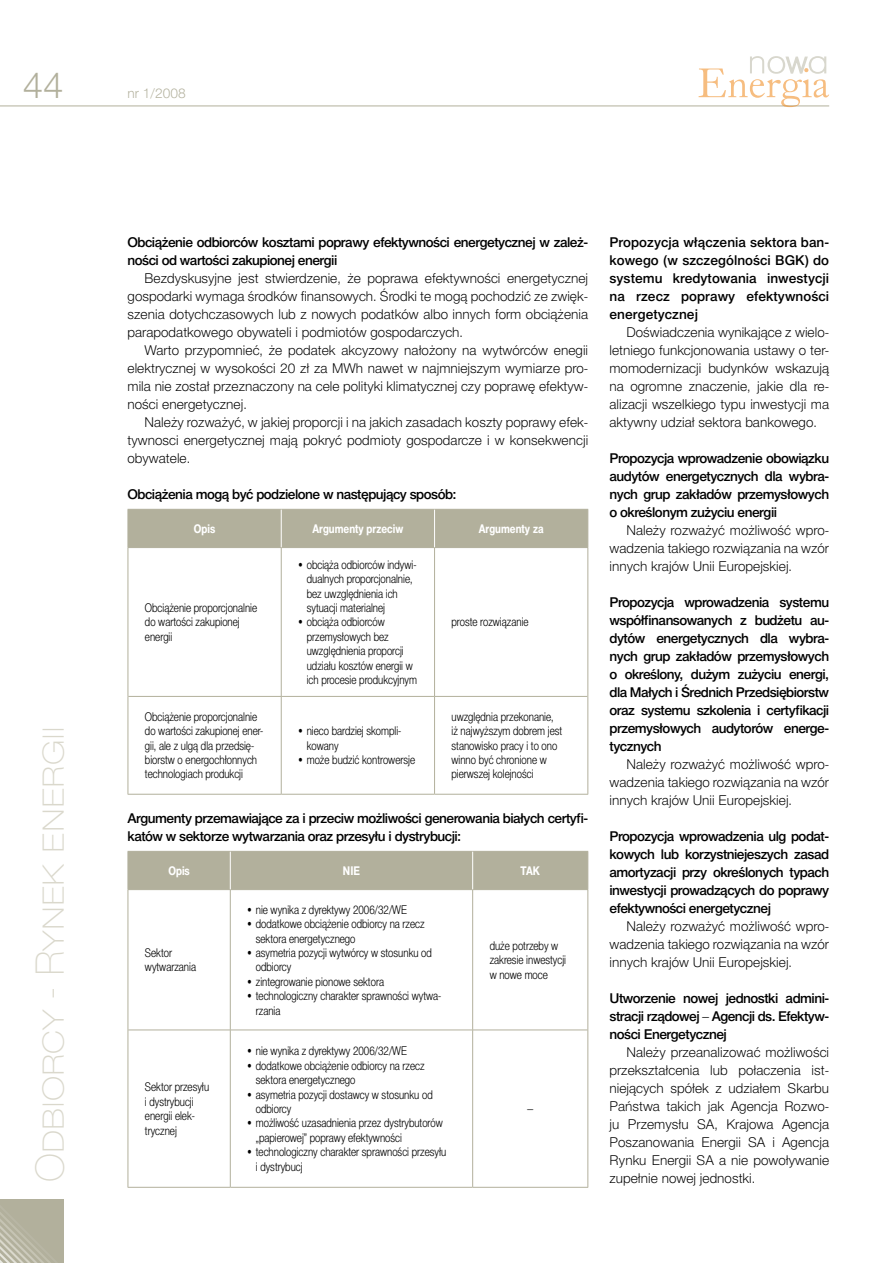
<style>
.page{position:relative;width:893px;height:1263px;background:#fff}
.page>*{position:absolute;margin:0;border:0;box-sizing:border-box;transform-origin:0 0}
.t1{font:39px "Switzer EFN Thin";color:#dad8cc}
.t2{font:36px "Switzer EFN Light";color:#b2b09c}
.t3{font:13.5px/18px "Switzer EFN Light";color:#000;text-align:justify}
.t4{font:13.5px/18px "Switzer EFN Medium";letter-spacing:-.04em;color:#000;text-align:justify}
.t5{font:13.5px "Switzer EFN Light";color:#b2b09c}
.t6{font:12px/14.4px "Switzer Cnd EFN Light";color:#000}
.t7{font:700 12px "Switzer Cnd EFN";color:#fff}
.t8{font:12px "Switzer EFN Light";color:#000}
.s1{font-family:"Switzer EFN Light"}
</style>
<div class="page">
<hr style="left:0;top:106px;width:829px;height:1px;background:#b2b09c">
<svg style="left:699px;top:56px;width:130px;height:51px"></svg>
<div style="left:129px;top:510px;width:458px;height:37px;background:#b2b09c"></div>
<hr style="left:128px;top:509px;width:153px;height:1px;background:#b2b09c">
<hr style="left:128px;top:510px;width:1px;height:37px;background:#b2b09c">
<hr style="left:281px;top:509px;width:154px;height:1px;background:#b2b09c">
<hr style="left:435px;top:509px;width:153px;height:1px;background:#b2b09c">
<hr style="left:587px;top:510px;width:1px;height:37px;background:#b2b09c">
<hr style="left:128px;top:547px;width:153px;height:1px;background:#b2b09c">
<hr style="left:128px;top:548px;width:1px;height:148px;background:#b2b09c">
<hr style="left:281px;top:547px;width:154px;height:1px;background:#b2b09c">
<hr style="left:435px;top:547px;width:153px;height:1px;background:#b2b09c">
<hr style="left:587px;top:548px;width:1px;height:148px;background:#b2b09c">
<hr style="left:128px;top:696px;width:1px;height:98px;background:#b2b09c">
<hr style="left:587px;top:696px;width:1px;height:98px;background:#b2b09c">
<hr style="left:128px;top:794px;width:153px;height:1px;background:#b2b09c">
<hr style="left:281px;top:794px;width:154px;height:1px;background:#b2b09c">
<hr style="left:435px;top:794px;width:153px;height:1px;background:#b2b09c">
<hr style="left:281px;top:510px;width:1px;height:37px;background:#fff">
<hr style="left:434px;top:510px;width:1px;height:37px;background:#fff">
<hr style="left:281px;top:548px;width:1px;height:148px;background:#b2b09c">
<hr style="left:434px;top:548px;width:1px;height:148px;background:#b2b09c">
<hr style="left:128px;top:696px;width:153px;height:1px;background:#b2b09c">
<hr style="left:281px;top:696px;width:154px;height:1px;background:#b2b09c">
<hr style="left:281px;top:697px;width:1px;height:97px;background:#b2b09c">
<hr style="left:435px;top:696px;width:152px;height:1px;background:#b2b09c">
<hr style="left:434px;top:697px;width:1px;height:97px;background:#b2b09c">
<div style="left:129px;top:852px;width:458px;height:37px;background:#b2b09c"></div>
<hr style="left:128px;top:851px;width:102px;height:1px;background:#b2b09c">
<hr style="left:128px;top:852px;width:1px;height:37px;background:#b2b09c">
<hr style="left:230px;top:851px;width:243px;height:1px;background:#b2b09c">
<hr style="left:473px;top:851px;width:115px;height:1px;background:#b2b09c">
<hr style="left:587px;top:852px;width:1px;height:37px;background:#b2b09c">
<hr style="left:128px;top:889px;width:102px;height:1px;background:#b2b09c">
<hr style="left:128px;top:890px;width:1px;height:140px;background:#b2b09c">
<hr style="left:230px;top:889px;width:243px;height:1px;background:#b2b09c">
<hr style="left:473px;top:889px;width:115px;height:1px;background:#b2b09c">
<hr style="left:587px;top:890px;width:1px;height:140px;background:#b2b09c">
<hr style="left:128px;top:1030px;width:1px;height:157px;background:#b2b09c">
<hr style="left:587px;top:1030px;width:1px;height:157px;background:#b2b09c">
<hr style="left:128px;top:1187px;width:102px;height:1px;background:#b2b09c">
<hr style="left:230px;top:1187px;width:243px;height:1px;background:#b2b09c">
<hr style="left:473px;top:1187px;width:115px;height:1px;background:#b2b09c">
<hr style="left:230px;top:852px;width:1px;height:37px;background:#fff">
<hr style="left:472px;top:852px;width:1px;height:37px;background:#fff">
<hr style="left:230px;top:890px;width:1px;height:140px;background:#b2b09c">
<hr style="left:472px;top:890px;width:1px;height:140px;background:#b2b09c">
<hr style="left:128px;top:1030px;width:102px;height:1px;background:#b2b09c">
<hr style="left:230px;top:1030px;width:243px;height:1px;background:#b2b09c">
<hr style="left:230px;top:1030px;width:1px;height:157px;background:#b2b09c">
<hr style="left:473px;top:1030px;width:114px;height:1px;background:#b2b09c">
<hr style="left:472px;top:1030px;width:1px;height:157px;background:#b2b09c">
<svg style="left:0;top:1199px;width:64px;height:64px;background:#b6b4a1"></svg>
<h2 class="t2" style="left:23px;top:64px;width:42px">44</h2>
<h1 class="t1" style="left:28px;top:1182px;width:457px;rotate:-90deg">Odbiorcy - Rynek energii</h1>
<p class="t5" style="left:128px;top:85px;width:60px">nr 1/2008</p>
<p class="t4" style="left:128px;top:233px;width:462px">Obciążenie odbiorców kosztami poprawy efektywności energetycznej w zależ&shy;ności od wartości zakupionej energii</p>
<p class="t3" style="left:128px;top:269px;width:462px;text-indent:17px">Bezdyskusyjne jest stwierdzenie, że poprawa efektywności energetycznej gospodarki wymaga środków finansowych. Środki te mogą pochodzić ze zwięk&shy;szenia dotychczasowych lub z nowych podatków albo innych form obciążenia parapodatkowego obywateli i podmiotów gospodarczych.</p>
<p class="t3" style="left:128px;top:341px;width:462px;text-indent:17px">Warto przypomnieć, że podatek akcyzowy nałożony na wytwórców enegii elektrycznej w wysokości 20 zł za MWh nawet w najmniejszym wymiarze pro&shy;mila nie został przeznaczony na cele polityki klimatycznej czy poprawę efektyw&shy;ności energetycznej.</p>
<p class="t3" style="left:128px;top:413px;width:462px;text-indent:17px">Należy rozważyć, w jakiej proporcji i na jakich zasadach koszty poprawy efek&shy;tywnosci energetycznej mają pokryć podmioty gospodarcze i w konsekwencji obywatele.</p>
<p class="t4" style="left:128px;top:485px;width:330px">Obciążenia mogą być podzielone w następujący sposób:</p>
<p class="t7" style="left:194px;top:521px;width:23px">Opis</p>
<p class="t7" style="left:312px;top:521px;width:92px">Argumenty przeciw</p>
<p class="t7" style="left:479px;top:521px;width:66px">Argumenty za</p>
<p class="t6" style="left:145px;top:600px;width:114px">Obciążenie proporcjonalnie do wartości zakupionej energii</p>
<p class="t6" style="left:307px;top:557px;width:111px;text-indent:-9px">• obciąża odbiorców indywi‑ dualnych proporcjonalnie, bez uwzględnienia ich sytuacji materialnej</p>
<p class="t6" style="left:307px;top:615px;width:112px;text-indent:-9px">• obciąża odbiorców przemysłowych bez uwzględnienia proporcji udziału kosztów energii w ich procesie produkcyjnym</p>
<p class="t6" style="left:452px;top:615px;width:79px">proste rozwiązanie</p>
<p class="t6" style="left:145px;top:709px;width:120px">Obciążenie proporcjonalnie do wartości zakupionej ener‑ gii, ale z ulgą dla przedsię‑ biorstw o energochłonnych technologiach produkcji</p>
<p class="t6" style="left:452px;top:709px;width:112px">uwzględnia przekonanie, iż najwyższym dobrem jest stanowisko pracy i to ono winno być chronione w pierwszej kolejności</p>
<p class="t4" style="left:128px;top:809px;width:462px">Argumenty przemawiające za i przeciw możliwości generowania białych certyfi&shy;katów w sektorze wytwarzania oraz przesyłu i dystrybucji:</p>
<p class="t7" style="left:168px;top:863px;width:23px">Opis</p>
<p class="t7" style="left:343px;top:863px;width:19px">NIE</p>
<p class="t7" style="left:521px;top:863px;width:21px">TAK</p>
<p class="t6" style="left:307px;top:724px;width:96px;text-indent:-9px">• nieco bardziej skompli‑ kowany</p>
<p class="t6" style="left:298px;top:752px;width:118px">• może budzić kontrowersje</p>
<p class="t6" style="left:145px;top:945px;width:53px">Sektor wytwarzania</p>
<p class="t6" style="left:145px;top:1080px;width:66px">Sektor przesyłu i dystrybucji energii elek‑ trycznej</p>
<p class="t6" style="left:247px;top:902px;width:161px">• nie wynika z dyrektywy 2006/32/WE</p>
<p class="t6" style="left:256px;top:916px;width:170px;text-indent:-9px">• dodatkowe obciążenie odbiorcy na rzecz sektora energetycznego</p>
<p class="t6" style="left:256px;top:945px;width:178px;text-indent:-9px">• asymetria pozycji wytwórcy w stosunku od odbiorcy</p>
<p class="t6" style="left:247px;top:974px;width:138px">• zintegrowanie pionowe sektora</p>
<p class="t6" style="left:256px;top:988px;width:187px;text-indent:-9px">• technologiczny charakter sprawności wytwa‑ rzania</p>
<p class="t6" style="left:247px;top:1044px;width:161px">• nie wynika z dyrektywy 2006/32/WE</p>
<p class="t6" style="left:256px;top:1058px;width:170px;text-indent:-9px">• dodatkowe obciążenie odbiorcy na rzecz sektora energetycznego</p>
<p class="t6" style="left:256px;top:1087px;width:178px;text-indent:-9px">• asymetria pozycji dostawcy w stosunku od odbiorcy</p>
<p class="t6" style="left:256px;top:1116px;width:188px;text-indent:-9px">• możliwość uzasadnienia przez dystrybutorów „papierowej” poprawy efektywności</p>
<p class="t6" style="left:256px;top:1144px;width:192px;text-indent:-9px">• technologiczny charakter sprawności przesyłu i dystrybucj</p>
<p class="t6" style="left:490px;top:938px;width:78px">duże potrzeby w zakresie inwestycji w nowe moce</p>
<p class="t8" style="left:527px;top:1102px;width:8px">–</p>
<p class="t4" style="left:609px;top:233px;width:221px">Propozycja włączenia sektora ban&shy;kowego (w szczególności BGK) do systemu kredytowania inwestycji na rzecz poprawy efektywności energetycznej</p>
<p class="t3" style="left:609px;top:323px;width:221px;text-indent:17px">Doświadczenia wynikające z wielo&shy;letniego funkcjonowania ustawy o ter&shy;momodernizacji budynków wskazują na ogromne znaczenie, jakie dla re&shy;alizacji wszelkiego typu inwestycji ma aktywny udział sektora bankowego.</p>
<p class="t4" style="left:609px;top:449px;width:221px">Propozycja wprowadzenie obowiązku audytów energetycznych dla wybra&shy;nych grup zakładów przemysłowych o określonym zużyciu energii</p>
<p class="t3" style="left:609px;top:521px;width:221px;text-indent:17px">Należy rozważyć możliwość wpro&shy;wadzenia takiego rozwiązania na wzór innych krajów Unii Europejskiej.</p>
<p class="t4" style="left:609px;top:593px;width:221px">Propozycja wprowadzenia systemu współfinansowanych z budżetu au&shy;dytów energetycznych dla wybra&shy;nych grup zakładów przemysłowych o określony, dużym zużyciu energi, dla Małych i Średnich Przedsiębiorstw oraz systemu szkolenia i certyfikacji przemysłowych audytorów energe&shy;tycznych</p>
<p class="t3" style="left:609px;top:755px;width:221px;text-indent:17px">Należy rozważyć możliwość wpro&shy;wadzenia takiego rozwiązania na wzór innych krajów Unii Europejskiej.</p>
<p class="t4" style="left:609px;top:827px;width:221px">Propozycja wprowadzenia ulg podat&shy;kowych lub korzystniejeszych zasad amortyzacji przy określonych typach inwestycji prowadzących do poprawy efektywności energetycznej</p>
<p class="t3" style="left:609px;top:917px;width:221px;text-indent:17px">Należy rozważyć możliwość wpro&shy;wadzenia takiego rozwiązania na wzór innych krajów Unii Europejskiej.</p>
<p class="t4" style="left:609px;top:989px;width:221px">Utworzenie nowej jednostki admini&shy;stracji rządowej <span class="s1">–</span> Agencji ds. Efektyw&shy;ności Energetycznej</p>
<p class="t3" style="left:609px;top:1043px;width:221px;text-indent:17px">Należy przeanalizować możliwości przekształcenia lub połaczenia ist&shy;niejących spółek z udziałem Skarbu Państwa takich jak Agencja Rozwo&shy;ju Przemysłu SA, Krajowa Agencja Poszanowania Energii SA i Agencja Rynku Energii SA a nie powoływanie</p>
<p class="t3" style="left:609px;top:1169px;width:147px">zupełnie nowej jednostki.</p>
</div>
